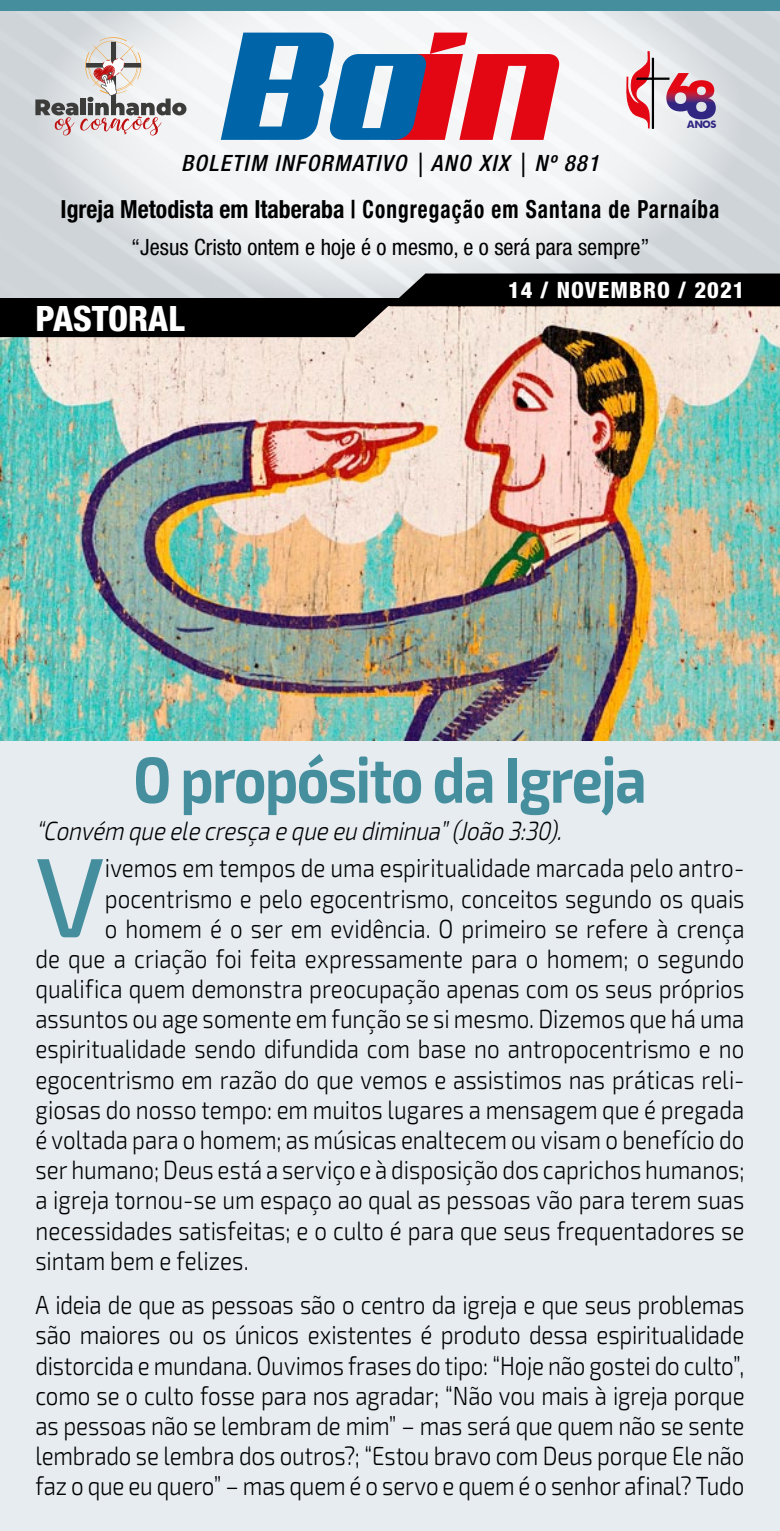
<style>
.page{position:relative;width:780px;height:1531px;background:#e6ecf0}
.page>*{position:absolute;margin:0;border:0;box-sizing:border-box;transform-origin:0 0}
.t1{font:500 113.25px "Exo 2";color:#458e9d}
.t2{font:700 65px "Exo 2";letter-spacing:-.025em;color:#458e9d;scale:.85 1}
.t3{font:800 condensed 35px "Helvetica Neue LT Std";color:#fff}
.t4{font:300 26.25px/30.2px "Exo 2";color:#000;text-align:justify;scale:.85 1}
.t5{font:italic 300 26.25px "Exo 2";color:#000;scale:.85 1}
.t6{font:700 condensed 25px "Helvetica Neue LT Std";letter-spacing:.05em;color:#000;scale:.95 1}
.t7{font:condensed 22.5px "Helvetica Neue LT Std";color:#000}
.t8{font:italic 500 condensed 22.5px "Helvetica Neue LT Std";letter-spacing:.06em;color:#000}
.t9{font:800 condensed 22.5px "Helvetica Neue LT Std";letter-spacing:.05em;color:#fff}
.t10{font:700 10.25px "Futura BT";color:#312783}
</style>
<div class="page">
<img style="left:1px;top:337px;width:779px;height:404px">
<hr style="left:0;top:0;width:1px;height:1531px;background:#f6f6f6">
<div style="left:0;top:0;width:780px;height:273px;background:#cfd4d8"></div>
<svg style="left:35px;top:11px;width:709px;height:262px;fill:#eff1f2"></svg>
<div style="left:1px;top:0;width:779px;height:11px;background:#458e9d"></div>
<svg style="left:0;top:273px;width:780px;height:64px;background:#706d6b"></svg>
<div style="left:0;top:298px;width:492px;height:8px;background:#000"></div>
<svg style="left:221px;top:33px;width:338px;height:107px"></svg>
<svg style="left:626px;top:51px;width:89px;height:78px"></svg>
<svg style="left:35px;top:37px;width:151px;height:98px"></svg>
<p class="t8" style="left:181px;top:149px;width:419px">BOLETIM INFORMATIVO | ANO XIX | Nº 881</p>
<p class="t10" style="left:687px;top:118px;width:31px">ANOS</p>
<p class="t6" style="left:61px;top:194px;width:695px">Igreja Metodista em Itaberaba | Congregação em Santana de Parnaíba</p>
<p class="t7" style="left:131px;top:234px;width:520px">“Jesus Cristo ontem e hoje é o mesmo, e o será para sempre”</p>
<h3 class="t3" style="left:35px;top:297px;width:151px">PASTORAL</h3>
<p class="t9" style="left:508px;top:276px;width:238px">14 / NOVEMBRO / 2021</p>
<h2 class="t2" style="left:133px;top:741px;width:605px">O propósito da Igreja</h2>
<p class="t5" style="left:35px;top:815px;width:628px">“Convém queelecresçaequeeudiminua”(João3:30).</p>
<h1 class="t1" style="left:35px;top:831px;width:71px">V</h1>
<p class="t4" style="left:105px;top:853px;width:754px">ivemos em tempos de uma espiritualidade marcada pelo antro-</p>
<p class="t4" style="left:105px;top:884px;width:754px">pocentrismo e pelo egocentrismo, conceitos segundo os quais</p>
<p class="t4" style="left:105px;top:914px;width:754px">o homem é o ser em evidência. O primeiro se refere à crença</p>
<p class="t4" style="left:35px;top:944px;width:835px">de que a criação foi feita expressamente para o homem; o segundo</p>
<p class="t4" style="left:35px;top:974px;width:835px">qualifica quem demonstra preocupação apenas com os seus próprios</p>
<p class="t4" style="left:35px;top:1004px;width:835px">assuntos ou age somente em função se si mesmo. Dizemos que há uma</p>
<p class="t4" style="left:35px;top:1035px;width:835px">espiritualidade sendo difundida com base no antropocentrismo e no</p>
<p class="t4" style="left:35px;top:1065px;width:835px">egocentrismo em razão do que vemos e assistimos nas práticas reli-</p>
<p class="t4" style="left:35px;top:1095px;width:835px">giosas do nosso tempo: em muitos lugares a mensagem que é pregada</p>
<p class="t4" style="left:35px;top:1125px;width:835px">é voltada para o homem; as músicas enaltecem ou visam o benefício do</p>
<p class="t4" style="left:35px;top:1155px;width:835px">ser humano; Deus está a serviço e à disposição dos caprichos humanos;</p>
<p class="t4" style="left:35px;top:1185px;width:835px">a igreja tornou-se um espaço ao qual as pessoas vão para terem suas</p>
<p class="t4" style="left:35px;top:1216px;width:835px">necessidades satisfeitas; e o culto é para que seus frequentadores se</p>
<p class="t4" style="left:35px;top:1246px;width:252px">sintam bem e felizes.</p>
<p class="t4" style="left:35px;top:1290px;width:835px">A ideia de que as pessoas são o centro da igreja e que seus problemas são maiores ou os únicos existentes é produto dessa espiritualidade distorcida e mundana. Ouvimos frases do tipo: “Hoje não gostei do culto”, como se o culto fosse para nos agradar; “Não vou mais à igreja porque as pessoas não se lembram de mim” – mas será que quem não se sente lembrado se lembra dos outros?; “Estou bravo com Deus porque Ele não faz o que eu quero” – mas quem é o servo e quem é o senhor afinal? Tudo</p>
</div>
